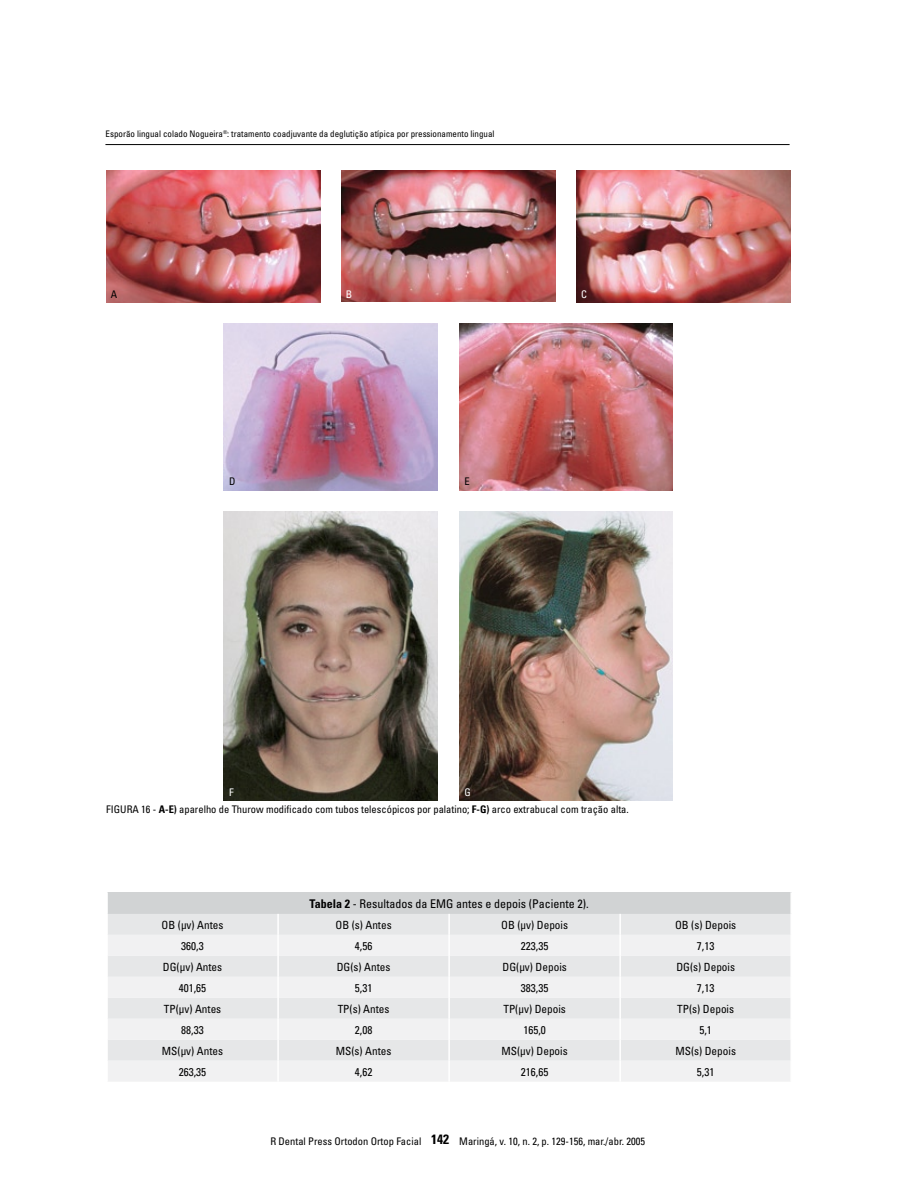
<style>
.page{position:relative;width:918px;height:1188px;background:#fff}
.page>*{position:absolute;margin:0;border:0;box-sizing:border-box;transform-origin:0 0}
.t1{font:condensed 12px "Univers";color:#000}
.t2{font:condensed 11.25px "Univers";color:#000}
.t3{font:condensed 10.5px "Univers";color:#000}
.t4{font:condensed 10.5px "Univers";color:#fff}
.t5{font:condensed 9px "Univers";color:#000}
.s1{font-weight:700}
.s2{font-weight:700;font-size:13.5px}
</style>
<div class="page">
<hr style="left:105px;top:144px;width:685px;height:1px;background:#000">
<img style="left:106px;top:170px;width:214px;height:132px">
<img style="left:341px;top:170px;width:214px;height:132px">
<img style="left:577px;top:170px;width:213px;height:132px">
<img style="left:224px;top:323px;width:214px;height:167px">
<img style="left:459px;top:323px;width:214px;height:167px">
<img style="left:224px;top:512px;width:214px;height:288px">
<img style="left:459px;top:512px;width:214px;height:288px">
<div style="left:107px;top:892px;width:684px;height:22px;background:#d1d3d4"></div>
<div style="left:108px;top:914px;width:682px;height:21px;background:#e6e7e8"></div>
<svg style="left:108px;top:935px;width:682px;height:146px;fill:#f1f1f2"></svg>
<hr style="left:277px;top:914px;width:2px;height:21px;background:#fff">
<hr style="left:448px;top:914px;width:2px;height:21px;background:#fff">
<hr style="left:619px;top:914px;width:2px;height:21px;background:#fff">
<hr style="left:277px;top:956px;width:2px;height:21px;background:#fff">
<hr style="left:448px;top:956px;width:2px;height:21px;background:#fff">
<hr style="left:619px;top:956px;width:2px;height:21px;background:#fff">
<hr style="left:277px;top:998px;width:2px;height:21px;background:#fff">
<hr style="left:448px;top:998px;width:2px;height:21px;background:#fff">
<hr style="left:619px;top:998px;width:2px;height:21px;background:#fff">
<hr style="left:277px;top:1040px;width:2px;height:21px;background:#fff">
<hr style="left:448px;top:1040px;width:2px;height:21px;background:#fff">
<hr style="left:619px;top:1040px;width:2px;height:21px;background:#fff">
<hr style="left:277px;top:935px;width:2px;height:21px;background:#fff">
<hr style="left:448px;top:935px;width:2px;height:21px;background:#fff">
<hr style="left:619px;top:935px;width:2px;height:21px;background:#fff">
<hr style="left:277px;top:977px;width:2px;height:21px;background:#fff">
<hr style="left:448px;top:977px;width:2px;height:21px;background:#fff">
<hr style="left:619px;top:977px;width:2px;height:21px;background:#fff">
<hr style="left:277px;top:1019px;width:2px;height:21px;background:#fff">
<hr style="left:448px;top:1019px;width:2px;height:21px;background:#fff">
<hr style="left:619px;top:1019px;width:2px;height:21px;background:#fff">
<hr style="left:277px;top:1061px;width:2px;height:21px;background:#fff">
<hr style="left:448px;top:1061px;width:2px;height:21px;background:#fff">
<hr style="left:619px;top:1061px;width:2px;height:21px;background:#fff">
<hr style="left:106px;top:892px;width:2px;height:22px;background:#fff">
<hr style="left:790px;top:892px;width:2px;height:22px;background:#fff">
<p class="t5" style="left:106px;top:128px;width:391px">Esporão lingual colado Nogueira<sup>®</sup>: tratamento coadjuvante da deglutição atípica por pressionamento lingual</p>
<p class="t3" style="left:111px;top:287px;width:8px">A</p>
<p class="t4" style="left:346px;top:287px;width:8px">B</p>
<p class="t4" style="left:581px;top:287px;width:7px">C</p>
<p class="t3" style="left:229px;top:475px;width:8px">D</p>
<p class="t3" style="left:464px;top:475px;width:7px">E</p>
<p class="t4" style="left:229px;top:785px;width:6px">F</p>
<p class="t4" style="left:464px;top:785px;width:6px">G</p>
<p class="t3" style="left:106px;top:802px;width:524px">FIGURA 16 - <span class="s1">A-E)</span> aparelho de Thurow modificado com tubos telescópicos por palatino; <span class="s1">F-G)</span> arco extrabucal com tração alta.</p>
<p class="t1" style="left:310px;top:896px;width:281px"><span class="s1">Tabela 2</span> - Resultados da EMG antes e depois (Paciente 2).</p>
<p class="t2" style="left:162px;top:918px;width:63px">OB (µv) Antes</p>
<p class="t2" style="left:335px;top:918px;width:58px">OB (s) Antes</p>
<p class="t2" style="left:501px;top:918px;width:68px">OB (µv) Depois</p>
<p class="t2" style="left:675px;top:918px;width:63px">OB (s) Depois</p>
<p class="t2" style="left:181px;top:939px;width:24px">360,3</p>
<p class="t2" style="left:355px;top:939px;width:19px">4,56</p>
<p class="t2" style="left:521px;top:939px;width:29px">223,35</p>
<p class="t2" style="left:697px;top:939px;width:19px">7,13</p>
<p class="t2" style="left:163px;top:960px;width:61px">DG(µv) Antes</p>
<p class="t2" style="left:337px;top:960px;width:55px">DG(s) Antes</p>
<p class="t2" style="left:502px;top:960px;width:66px">DG(µv) Depois</p>
<p class="t2" style="left:676px;top:960px;width:60px">DG(s) Depois</p>
<p class="t2" style="left:179px;top:981px;width:29px">401,65</p>
<p class="t2" style="left:355px;top:981px;width:19px">5,31</p>
<p class="t2" style="left:521px;top:981px;width:29px">383,35</p>
<p class="t2" style="left:697px;top:981px;width:19px">7,13</p>
<p class="t2" style="left:164px;top:1002px;width:59px">TP(µv) Antes</p>
<p class="t2" style="left:338px;top:1002px;width:53px">TP(s) Antes</p>
<p class="t2" style="left:503px;top:1002px;width:64px">TP(µv) Depois</p>
<p class="t2" style="left:677px;top:1002px;width:58px">TP(s) Depois</p>
<p class="t2" style="left:181px;top:1023px;width:24px">88,33</p>
<p class="t2" style="left:355px;top:1023px;width:19px">2,08</p>
<p class="t2" style="left:523px;top:1023px;width:24px">165,0</p>
<p class="t2" style="left:699px;top:1023px;width:14px">5,1</p>
<p class="t2" style="left:162px;top:1044px;width:63px">MS(µv) Antes</p>
<p class="t2" style="left:336px;top:1044px;width:57px">MS(s) Antes</p>
<p class="t2" style="left:502px;top:1044px;width:68px">MS(µv) Depois</p>
<p class="t2" style="left:675px;top:1044px;width:62px">MS(s) Depois</p>
<p class="t2" style="left:179px;top:1065px;width:29px">263,35</p>
<p class="t2" style="left:355px;top:1065px;width:19px">4,62</p>
<p class="t2" style="left:521px;top:1065px;width:29px">216,65</p>
<p class="t2" style="left:697px;top:1065px;width:19px">5,31</p>
<p class="t3" style="left:270px;top:1134px;width:376px">R Dental Press Ortodon Ortop Facial <span class="s2">142</span> Maringá, v. 10, n. 2, p. 129-156, mar./abr. 2005</p>
</div>
